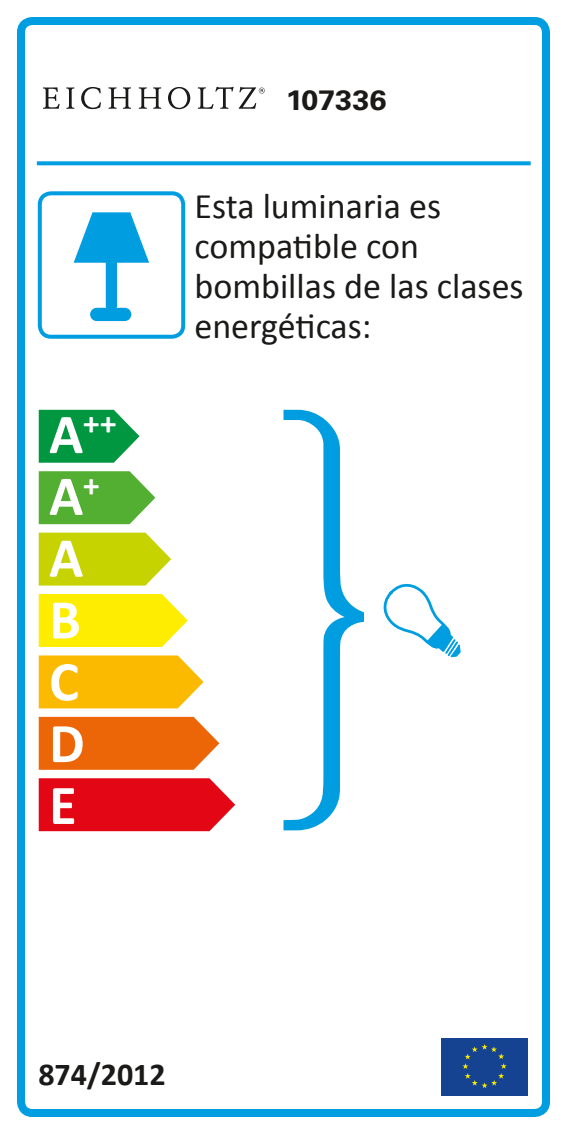
<style>
.page{position:relative;width:567px;height:1134px;background:#fff}
.page>*{position:absolute;margin:0;border:0;box-sizing:border-box;transform-origin:0 0}
.t1{font:700 56.4px/62px "Calibri";color:#fff}
.t2{font:36px/40px "Calibri";color:#1b1a19}
.t3{font:700 32.8px "Calibri";color:#fff}
.t4{font:700 32px "Calibri";color:#1b1a19}
.t5{font:700 28px "Univers LT Std";color:#1b1a19;scale:1.1 1}
.s1{font-size:56.4px}
</style>
<div class="page">
<div style="left:17px;top:17px;width:533px;height:1100px;border:8px solid #009de0;border-radius:11px"></div>
<svg style="left:37px;top:161px;width:494px;height:4px;background:#14a4e2"></svg>
<div style="left:38px;top:191px;width:147px;height:148px;border:4px solid #009de0;border-radius:11px"></div>
<svg style="left:39px;top:533px;width:132px;height:53px;background:#ccd71a"></svg>
<svg style="left:39px;top:471px;width:116px;height:53px;background:#66b748"></svg>
<svg style="left:39px;top:410px;width:101px;height:53px;background:#22a559"></svg>
<svg style="left:39px;top:594px;width:149px;height:53px;background:#ffee16"></svg>
<svg style="left:39px;top:655px;width:165px;height:53px;background:#fbc016"></svg>
<svg style="left:39px;top:717px;width:180px;height:53px;background:#ed7019"></svg>
<svg style="left:39px;top:778px;width:196px;height:53px;background:#e41623"></svg>
<svg style="left:283px;top:410px;width:80px;height:420px"></svg>
<div style="left:441px;top:1037px;width:86px;height:58px;background:#154391"></div>
<svg style="left:462px;top:1044px;width:45px;height:44px"></svg>
<svg style="left:363px;top:583px;width:98px;height:75px"></svg>
<svg style="left:74px;top:212px;width:75px;height:102px"></svg>
<div style="left:90px;top:308px;width:41px;height:13px;background:#009de0;border-radius:7px"></div>
<svg style="left:43px;top:87px;width:222px;height:22px"></svg>
<p class="t3" style="left:49px;top:402px;width:69px"><span class="s1">A</span>++</p>
<h1 class="t1" style="left:49px;top:465px;width:52px">A<sup>+<br></sup>A<br>B<br>C<br>D<br>E</h1>
<p class="t5" style="left:286px;top:84px;width:93px">107336</p>
<p class="t2" style="left:194px;top:186px;width:331px">Esta luminaria es compatible con bombillas de las clases energéticas:</p>
<p class="t4" style="left:38px;top:1054px;width:129px">874/2012</p>
</div>
